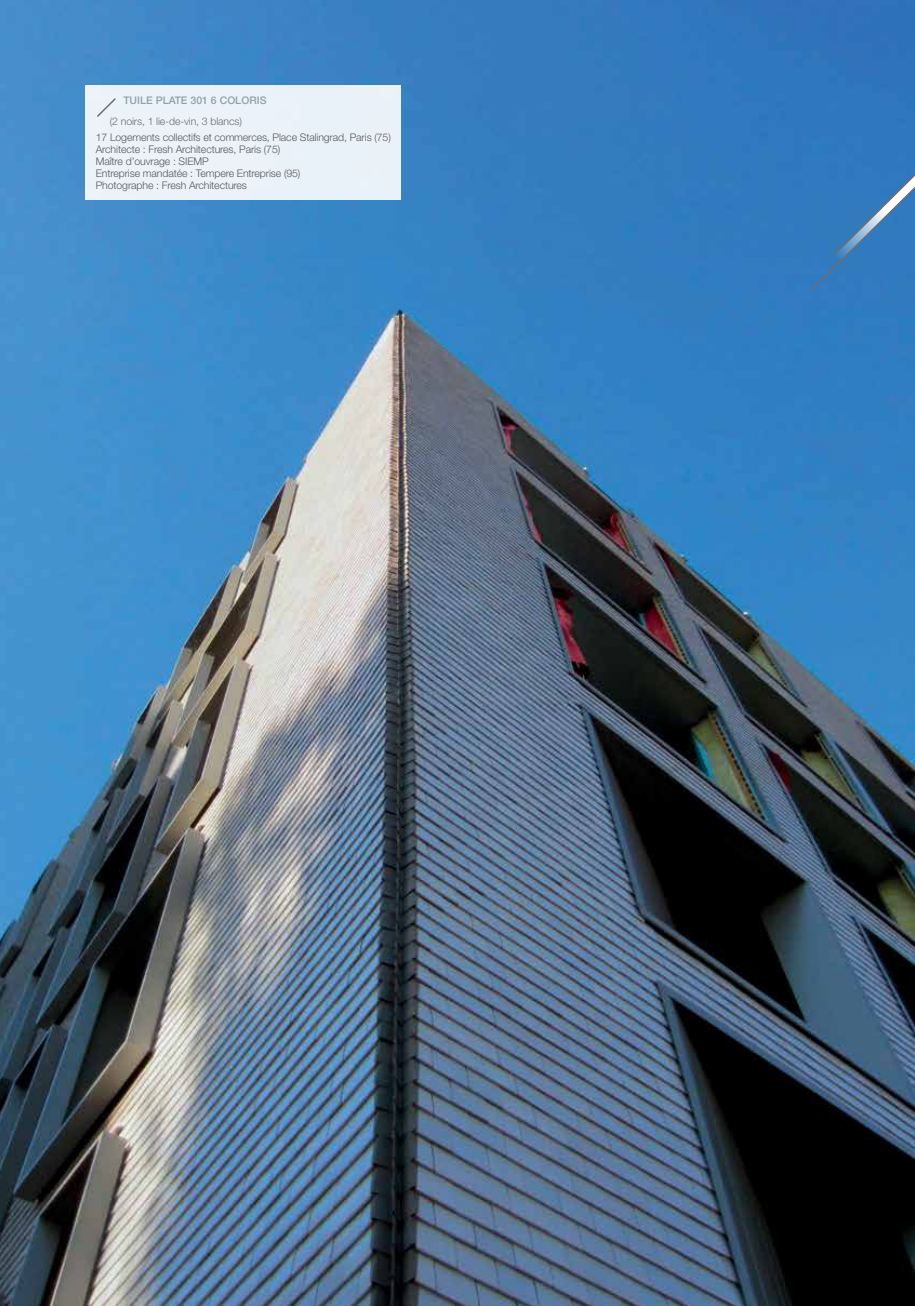
<style>
.page{position:relative;width:915px;height:1306px;background:#fff}
.page>*{position:absolute;margin:0;border:0;box-sizing:border-box;transform-origin:0 0}
.t1{font:300 10.5px/12px "Helvetica Neue LT Std";letter-spacing:-.01em;color:#58585b}
.t2{font:300 10.5px "Helvetica Neue LT Std";letter-spacing:-.01em;color:#6d6e71}
.t3{font:500 10.5px "Helvetica Neue LT Std";color:#8fa1aa}
</style>
<div class="page">
<img style="left:0;top:0;width:914px;height:1305px">
<div style="left:85px;top:85px;width:315px;height:115px;background:#ebf2f9"></div>
<svg style="left:97px;top:98px;width:19px;height:19px"></svg>
<div style="left:808px;top:25px;width:106px;height:267px;background:#3177bf"></div>
<p class="t3" style="left:123px;top:94px;width:144px">TUILE PLATE 301 6 COLORIS</p>
<p class="t2" style="left:110px;top:115px;width:134px">(2 noirs, 1 lie-de-vin, 3 blancs)</p>
<p class="t1" style="left:96px;top:131px;width:296px">17 Logements collectifs et commerces, Place Stalingrad, Paris (75)<br>Architecte : Fresh Architectures, Paris (75)<br>Maître d’ouvrage : SIEMP<br>Entreprise mandatée : Tempere Entreprise (95)<br>Photographe : Fresh Architectures</p>
</div>
